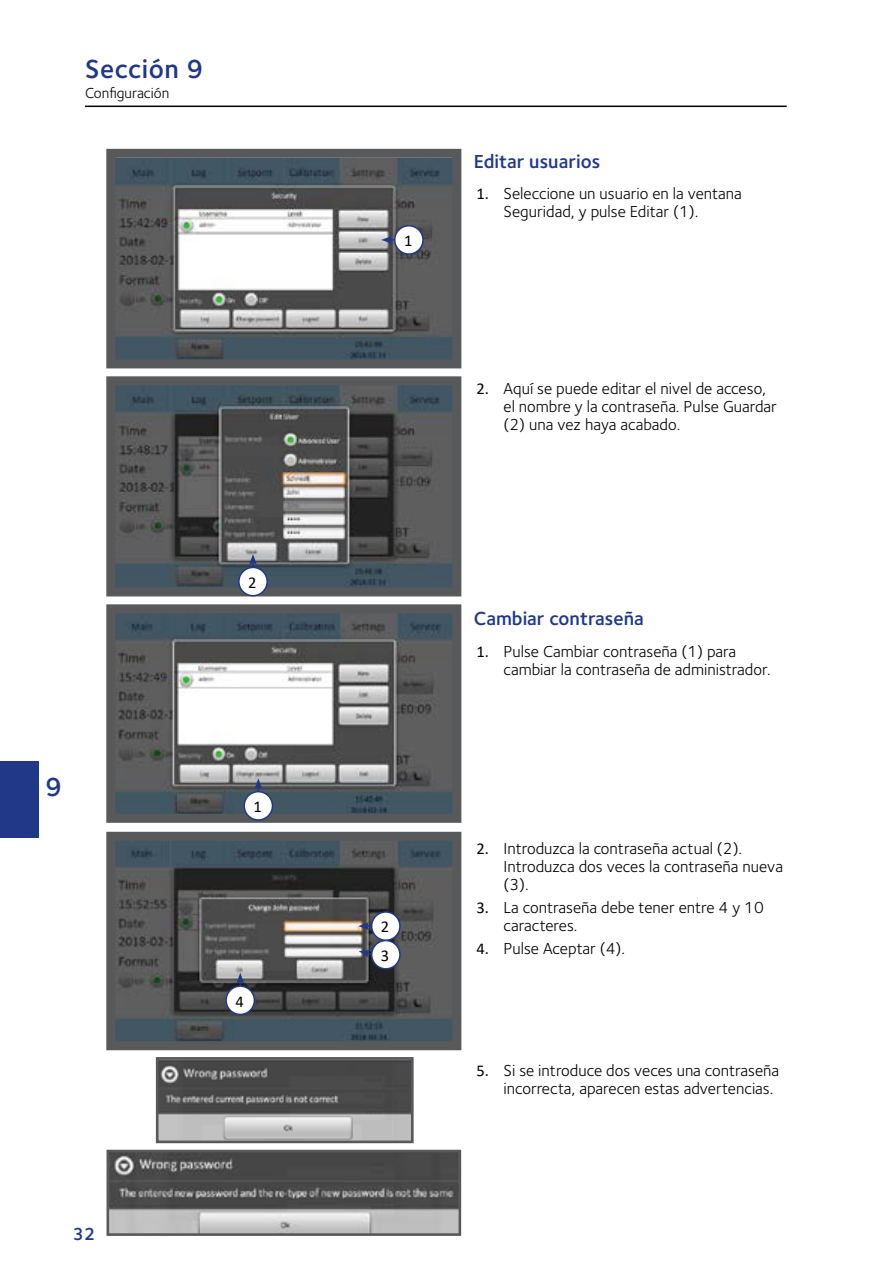
<style>
.page{position:relative;width:893px;height:1263px;background:#fff}
.page>*{position:absolute;margin:0;border:0;box-sizing:border-box;transform-origin:0 0}
.t1{font:600 27px "Foundry Sterling";letter-spacing:.02em;color:#213889}
.t2{font:600 19.5px "Foundry Sterling";color:#213889}
.t3{font:600 18px "Foundry Sterling";color:#213889}
.t4{font:16.5px/18px "Foundry Sterling";color:#000}
.t5{font:16.5px/28.5px "Calibri";color:#000}
.t6{font:15px "Foundry Sterling";color:#000}
.s1{font-family:"Calibri"}
</style>
<div class="page">
<hr style="left:85px;top:106px;width:702px;height:1px;background:#000">
<div style="left:0;top:761px;width:38px;height:77px;background:#213889"></div>
<svg style="left:106px;top:148px;width:356px;height:221px;background:#767a7d"></svg>
<hr style="left:389px;top:239px;width:22px;height:2px;background:#213889">
<svg style="left:381px;top:236px;width:11px;height:8px"></svg>
<div style="left:395px;top:226px;width:28px;height:28px;background:#fff;border-radius:50%"></div>
<div style="left:394px;top:225px;width:30px;height:30px;border:2px solid #213889;border-radius:50%"></div>
<svg style="left:106px;top:376px;width:356px;height:221px;background:#575a5d"></svg>
<hr style="left:252px;top:562px;width:2px;height:22px;background:#213889">
<svg style="left:249px;top:554px;width:8px;height:10px"></svg>
<div style="left:239px;top:567px;width:28px;height:29px;background:#fff;border-radius:50%"></div>
<div style="left:238px;top:567px;width:30px;height:29px;border:2px solid #213889;border-radius:50%"></div>
<svg style="left:106px;top:604px;width:356px;height:219px;background:#777b7d"></svg>
<svg style="left:254px;top:778px;width:8px;height:13px"></svg>
<div style="left:244px;top:792px;width:28px;height:28px;background:#fff;border-radius:50%"></div>
<div style="left:243px;top:791px;width:30px;height:30px;border:2px solid #213889;border-radius:50%"></div>
<svg style="left:106px;top:831px;width:356px;height:220px;background:#54585a"></svg>
<hr style="left:366px;top:925px;width:22px;height:2px;background:#213889">
<svg style="left:358px;top:922px;width:11px;height:8px"></svg>
<div style="left:372px;top:912px;width:28px;height:28px;background:#fff;border-radius:50%"></div>
<div style="left:371px;top:911px;width:30px;height:30px;border:2px solid #213889;border-radius:50%"></div>
<svg style="left:359px;top:950px;width:13px;height:10px"></svg>
<div style="left:372px;top:940px;width:28px;height:29px;background:#fff;border-radius:50%"></div>
<div style="left:371px;top:940px;width:30px;height:29px;border:2px solid #213889;border-radius:50%"></div>
<hr style="left:239px;top:981px;width:2px;height:21px;background:#213889">
<svg style="left:236px;top:973px;width:8px;height:10px"></svg>
<div style="left:226px;top:986px;width:28px;height:28px;background:#fff;border-radius:50%"></div>
<div style="left:225px;top:985px;width:30px;height:30px;border:2px solid #213889;border-radius:50%"></div>
<svg style="left:106px;top:1057px;width:356px;height:179px"></svg>
<h1 class="t1" style="left:85px;top:53px;width:120px">Sección 9</h1>
<p class="t6" style="left:85px;top:84px;width:86px">Configuración</p>
<h1 class="t1" style="left:45px;top:771px;width:18px">9</h1>
<p class="t3" style="left:73px;top:1223px;width:24px">32</p>
<p class="t5" style="left:248px;top:568px;width:10px">2</p>
<p class="t5" style="left:253px;top:792px;width:10px">1</p>
<p class="t5" style="left:235px;top:986px;width:10px">4</p>
<p class="t5" style="left:404px;top:226px;width:10px">1</p>
<p class="t2" style="left:474px;top:149px;width:128px">Editar usuarios</p>
<p class="t4" style="left:504px;top:185px;width:240px;text-indent:-27px"><span class="s1">1.</span> Seleccione un usuario en la ventana<br>Seguridad, y pulse Editar (1).</p>
<p class="t4" style="left:504px;top:380px;width:275px;text-indent:-27px"><span class="s1">2.</span> Aquí se puede editar el nivel de acceso, el nombre y la contraseña. Pulse Guardar (2) una vez haya acabado.</p>
<p class="t5" style="left:381px;top:912px;width:10px">2<br>3</p>
<p class="t2" style="left:474px;top:607px;width:172px">Cambiar contraseña</p>
<p class="t4" style="left:504px;top:642px;width:269px;text-indent:-27px"><span class="s1">1.</span> Pulse Cambiar contraseña (1) para cambiar la contraseña de administrador.</p>
<p class="t4" style="left:504px;top:839px;width:281px;text-indent:-27px"><span class="s1">2.</span> Introduzca la contraseña actual (2).<br>Introduzca dos veces la contraseña nueva (3).</p>
<p class="t4" style="left:504px;top:898px;width:262px;text-indent:-27px"><span class="s1">3.</span> La contraseña debe tener entre 4 y 10 caracteres.</p>
<p class="t4" style="left:477px;top:939px;width:150px"><span class="s1">4.</span> Pulse Aceptar (4).</p>
<p class="t4" style="left:504px;top:1062px;width:277px;text-indent:-27px"><span class="s1">5.</span> Si se introduce dos veces una contraseña incorrecta, aparecen estas advertencias.</p>
</div>
